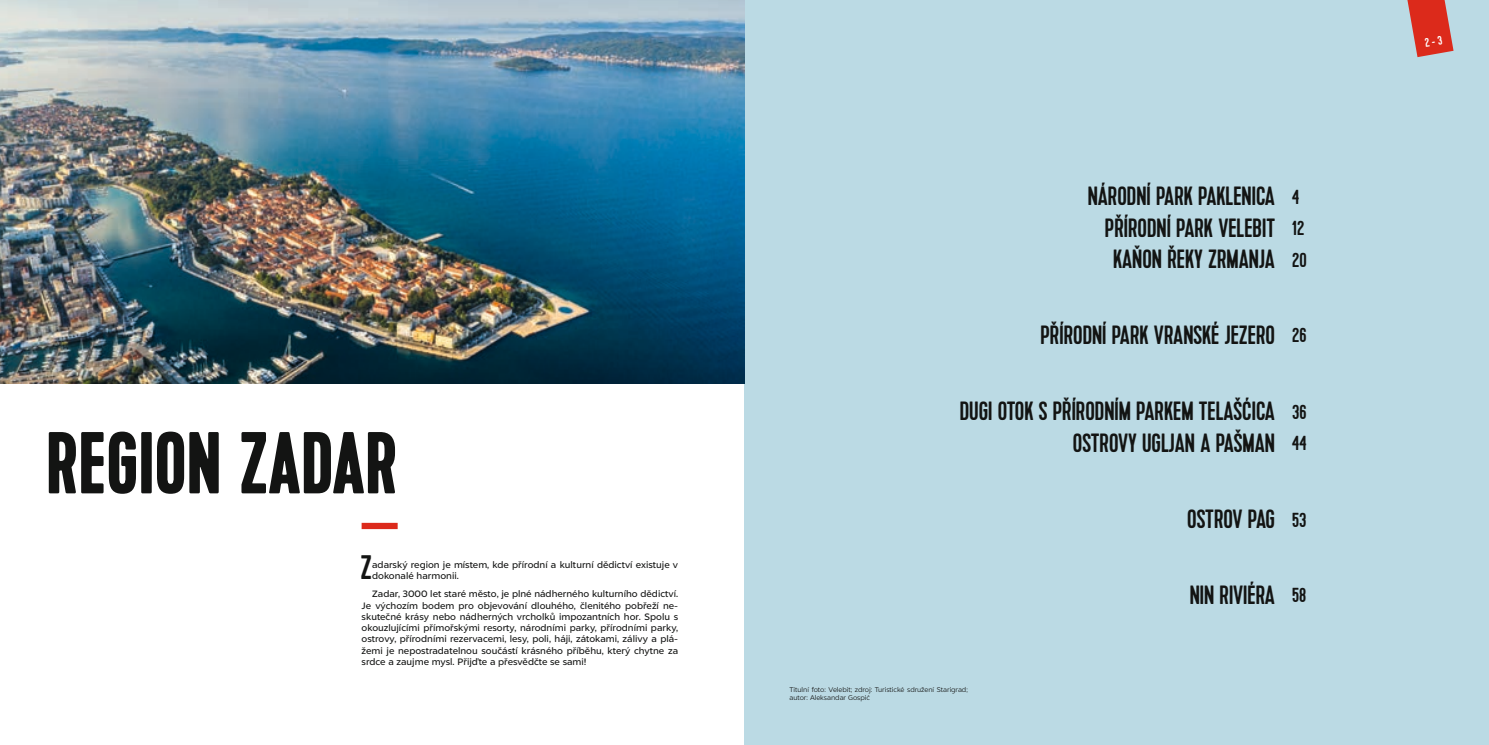
<style>
.page{position:relative;width:1489px;height:745px;background:#fff}
.page>*{position:absolute;margin:0;border:0;box-sizing:border-box;transform-origin:0 0}
.t1{font:700 87.5px "Kapra";color:#131413}
.t2{font:33.88px "Kapra";color:#131413}
.t3{font:26.38px/31.4px "Kapra";color:#131413;text-align:right}
.t4{font:20.25px/31.4px "Kapra";color:#131413}
.t5{font:9.38px/11.2px "Liszt FY";color:#131413}
.t6{font:6.88px/8.1px "Liszt FY";letter-spacing:-.01em;color:#131413}
.s1{font-size:20.25px}
</style>
<div class="page">
<div style="left:744px;top:0;width:744px;height:744px;background:#bbdae4"></div>
<img style="left:0;top:0;width:744px;height:383px">
<div style="left:361px;top:522px;width:36px;height:6px;background:#dc2a1b"></div>
<svg style="left:1407px;top:0;width:46px;height:57px"></svg>
<h1 class="t1" style="left:46px;top:412px;width:353px">REGION ZADAR</h1>
<h2 class="t2" style="left:360px;top:547px;width:13px">Z</h2>
<p class="t5" style="left:372px;top:558px;width:307px">adarský region je místem, kde přírodní a kulturní dědictví existuje v dokonalé harmonii.</p>
<p class="t5" style="left:361px;top:588px;width:318px;text-align:justify;text-indent:11px">Zadar, 3000 let staré město, je plné nádherného kulturního dědictví.<br>Je výchozím bodem pro objevování dlouhého, členitého pobřeží ne&shy;skutečné krásy nebo nádherných vrcholků impozantních hor. Spolu s okouzlujícími přímořskými resorty, národními parky, přírodními parky, ostrovy, přírodními rezervacemi, lesy, poli, háji, zátokami, zálivy a plá&shy;žemi je nepostradatelnou součástí krásného příběhu, který chytne za srdce a zaujme mysl. Přijďte a přesvědčte se sami!</p>
<h3 class="t3" style="left:1087px;top:181px;width:189px">NÁRODNÍ PARK PAKLENICA<br>PŘÍRODNÍ PARK VELEBIT<br>KAŇON ŘEKY ZRMANJA</h3>
<h3 class="t4" style="left:1291px;top:181px;width:16px">4<br>12<br>20</h3>
<h3 class="t3" style="left:1040px;top:320px;width:267px">PŘÍRODNÍ PARK VRANSKÉ JEZERO <span class="s1">26</span></h3>
<h3 class="t3" style="left:959px;top:396px;width:317px">DUGI OTOK S PŘÍRODNÍM PARKEM TELAŠĆICA<br>OSTROVY UGLJAN A PAŠMAN</h3>
<h3 class="t4" style="left:1291px;top:396px;width:16px">36<br>44</h3>
<h3 class="t3" style="left:1187px;top:504px;width:89px">OSTROV PAG</h3>
<h3 class="t4" style="left:1291px;top:504px;width:16px">53</h3>
<p class="t6" style="left:789px;top:684px;width:180px">Titulní foto: Velebit; zdroj: Turistické sdružení Starigrad; autor: Aleksandar Gospić</p>
<h3 class="t3" style="left:1189px;top:579px;width:118px">NIN RIVIÉRA <span class="s1">58</span></h3>
</div>
